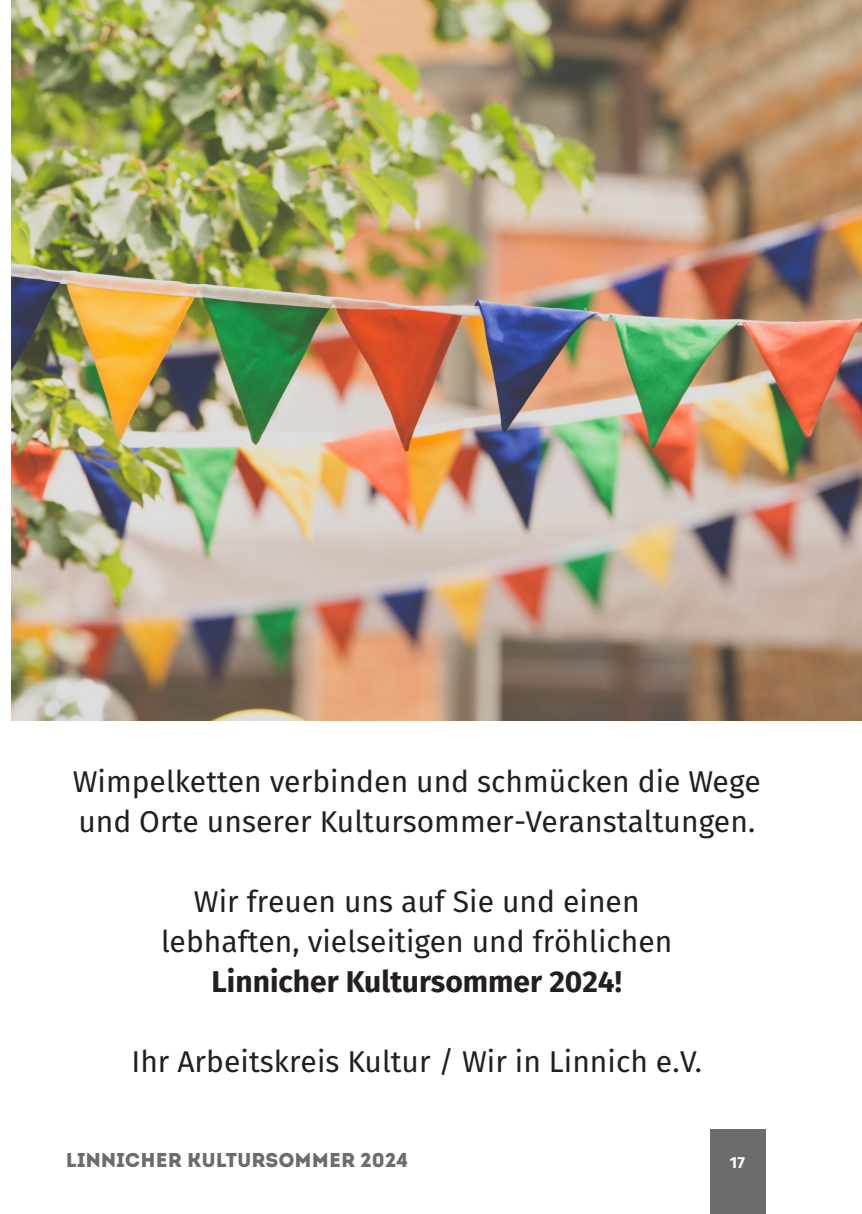
<style>
.page{position:relative;width:862px;height:1214px;background:#fff}
.page>*{position:absolute;margin:0;border:0;box-sizing:border-box;transform-origin:0 0}
.t1{font:30px/40px "Fira Sans";color:#231f20}
.t2{font:700 30px "Fira Sans";color:#231f20}
.t3{font:20px "Intro";color:#6a6c6d}
.t4{font:700 16px "Fira Sans";color:#fff}
</style>
<div class="page">
<div style="left:710px;top:1129px;width:55px;height:84px;background:#6a6c6d"></div>
<img style="left:11px;top:0;width:851px;height:720px">
<p class="t1" style="left:73px;top:761px;width:689px">Wimpelketten verbinden und schmücken die Wege und Orte unserer Kultursommer-Veranstaltungen.</p>
<p class="t1" style="left:161px;top:881px;width:513px;text-align:center">Wir freuen uns auf Sie und einen lebhaften, vielseitigen und fröhlichen</p>
<p class="t2" style="left:211px;top:963px;width:412px">Linnicher Kultursommer 2024!</p>
<p class="t1" style="left:131px;top:1041px;width:572px">Ihr Arbeitskreis Kultur / Wir in Linnich e.V.</p>
<p class="t3" style="left:66px;top:1152px;width:343px">LINNICHER KULTURSOMMER 2024</p>
<p class="t4" style="left:730px;top:1153px;width:16px">17</p>
</div>
